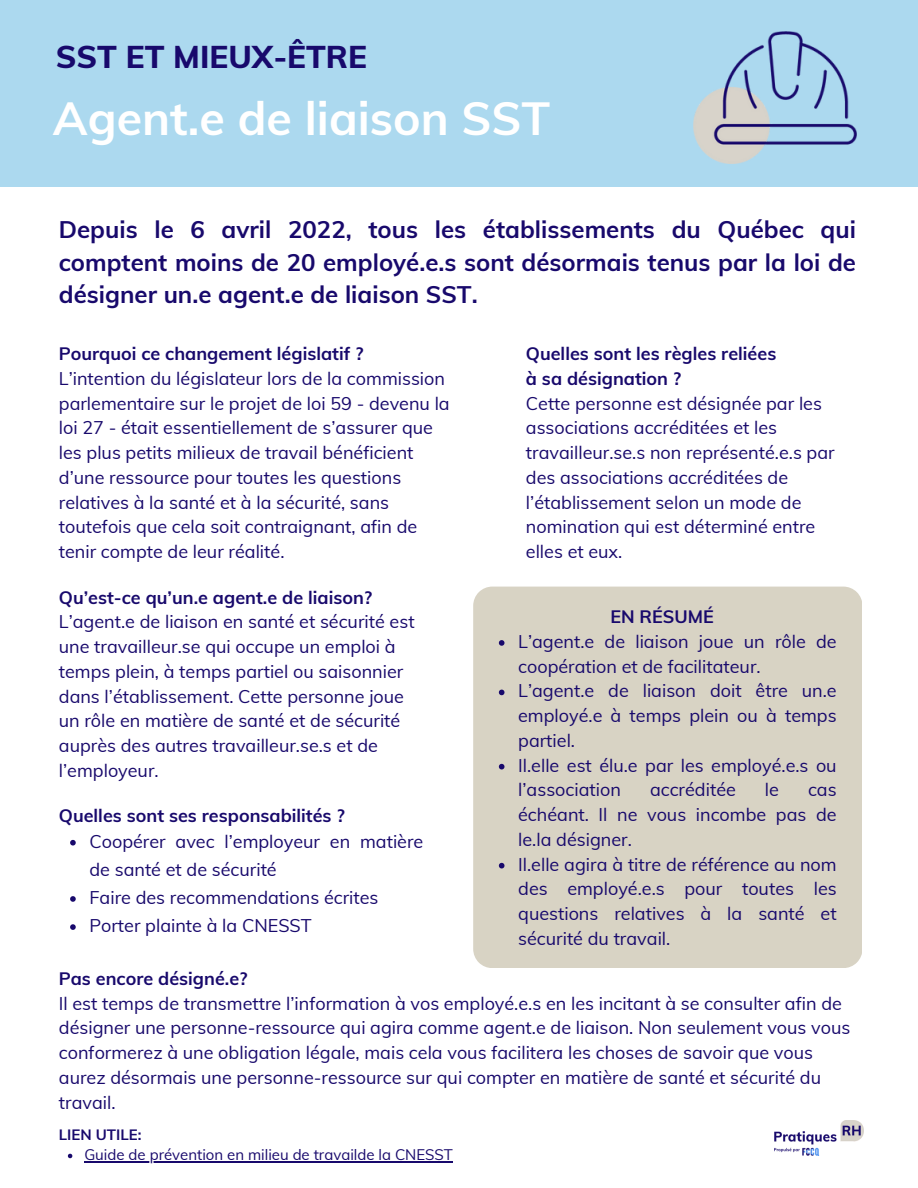
<style>
.page{position:relative;width:918px;height:1188px;background:#fff}
.page>*{position:absolute;margin:0;border:0;box-sizing:border-box;transform-origin:0 0}
.t1{font:700 46.5px "Muli";color:#fff}
.t2{font:800 31.5px "Muli";color:#18096c}
.t3{font:700 24px/32.7px "Muli";color:#18096c;text-align:justify}
.t4{font:18px/24.8px "Muli";color:#18096c}
.t5{font:700 18px "Muli";color:#18096c}
.t6{font:15px "Muli";color:#18096c}
.t7{font:700 15px "Muli";color:#18096c}
.s1{font-weight:700}
</style>
<div class="page">
<div style="left:0;top:0;width:918px;height:187px;background:#acd9ef"></div>
<img style="left:693px;top:32px;width:163px;height:131px">
<div style="left:473px;top:587px;width:389px;height:381px;background:#d8d3c4"></div>
<svg style="left:70px;top:840px;width:6px;height:6px"></svg>
<svg style="left:70px;top:896px;width:6px;height:6px"></svg>
<svg style="left:70px;top:924px;width:6px;height:6px"></svg>
<svg style="left:499px;top:640px;width:5px;height:6px"></svg>
<svg style="left:499px;top:690px;width:5px;height:5px"></svg>
<svg style="left:499px;top:764px;width:5px;height:5px"></svg>
<svg style="left:499px;top:863px;width:5px;height:5px"></svg>
<svg style="left:68px;top:1154px;width:4px;height:4px"></svg>
<hr style="left:84px;top:1162px;width:369px;height:1px;background:#18096c">
<img style="left:775px;top:1121px;width:89px;height:35px">
<h1 class="t2" style="left:56px;top:36px;width:313px">SST ET MIEUX-ÊTRE</h1>
<p class="t1" style="left:53px;top:88px;width:499px">Agent.e de liaison SST</p>
<h3 class="t3" style="left:59px;top:213px;width:799px">Depuis le 6 avril 2022, tous les établissements du Québec qui comptent moins de 20 employé.e.s sont désormais tenus par la loi de désigner un.e agent.e de liaison SST.</h3>
<h6 class="t4" style="left:59px;top:341px;width:392px"><span class="s1">Pourquoi ce changement législatif ?<br></span>L’intention du législateur lors de la commission parlementaire sur le projet de loi 59 - devenu la loi 27 - était essentiellement de s’assurer que les plus petits milieux de travail bénéficient d’une ressource pour toutes les questions relatives à la santé et à la sécurité, sans toutefois que cela soit contraignant, afin de tenir compte de leur réalité.</h6>
<h6 class="t4" style="left:59px;top:584px;width:357px"><span class="s1">Qu’est-ce qu’un.e agent.e de liaison?<br></span>L’agent.e de liaison en santé et sécurité est une travailleur.se qui occupe un emploi à temps plein, à temps partiel ou saisonnier dans l’établissement. Cette personne joue un rôle en matière de santé et de sécurité auprès des autres travailleur.se.s et de l’employeur.</h6>
<h6 class="t5" style="left:59px;top:804px;width:288px">Quelles sont ses responsabilités ?</h6>
<h4 class="t4" style="left:89px;top:827px;width:335px;line-height:28.2px">Coopérer avec l’employeur en matière de santé et de sécurité</h4>
<p class="t4" style="left:89px;top:885px;width:291px">Faire des recommendations écrites</p>
<p class="t4" style="left:89px;top:913px;width:224px">Porter plainte à la CNESST</p>
<p class="t4" style="left:526px;top:341px;width:310px"><span class="s1">Quelles sont les règles reliées<br>à sa désignation ?<br></span>Cette personne est désignée par les associations accréditées et les travailleur.se.s non représenté.e.s par des associations accréditées de l’établissement selon un mode de nomination qui est déterminé entre elles et eux.</p>
<h5 class="t5" style="left:610px;top:605px;width:105px">EN RÉSUMÉ</h5>
<p class="t4" style="left:518px;top:629px;width:320px">L’agent.e de liaison joue un rôle de coopération et de facilitateur.</p>
<p class="t4" style="left:518px;top:678px;width:320px;text-align:justify">L’agent.e de liaison doit être un.e employé.e à temps plein ou à temps partiel.</p>
<p class="t4" style="left:518px;top:753px;width:320px">Il.elle est élu.e par les employé.e.s ou l’association</p>
<p class="t4" style="left:650px;top:777px;width:87px">accréditée</p>
<p class="t4" style="left:765px;top:777px;width:16px">le</p>
<p class="t4" style="left:518px;top:777px;width:320px;text-align:justify;text-indent:290px">cas échéant. Il ne vous incombe pas de le.la désigner.</p>
<h6 class="t4" style="left:518px;top:852px;width:320px;text-align:justify">Il.elle agira à titre de référence au nom des employé.e.s pour toutes les questions relatives à la santé et sécurité du travail.</h6>
<p class="t4" style="left:59px;top:966px;width:793px"><span class="s1">Pas encore désigné.e?<br></span>Il est temps de transmettre l’information à vos employé.e.s en les incitant à se consulter afin de désigner une personne-ressource qui agira comme agent.e de liaison. Non seulement vous vous conformerez à une obligation légale, mais cela vous facilitera les choses de savoir que vous aurez désormais une personne-ressource sur qui compter en matière de santé et sécurité du travail.</p>
<p class="t7" style="left:59px;top:1125px;width:84px">LIEN UTILE:</p>
<p class="t6" style="left:84px;top:1145px;width:370px">Guide de prévention en milieu de travailde la CNESST</p>
</div>
